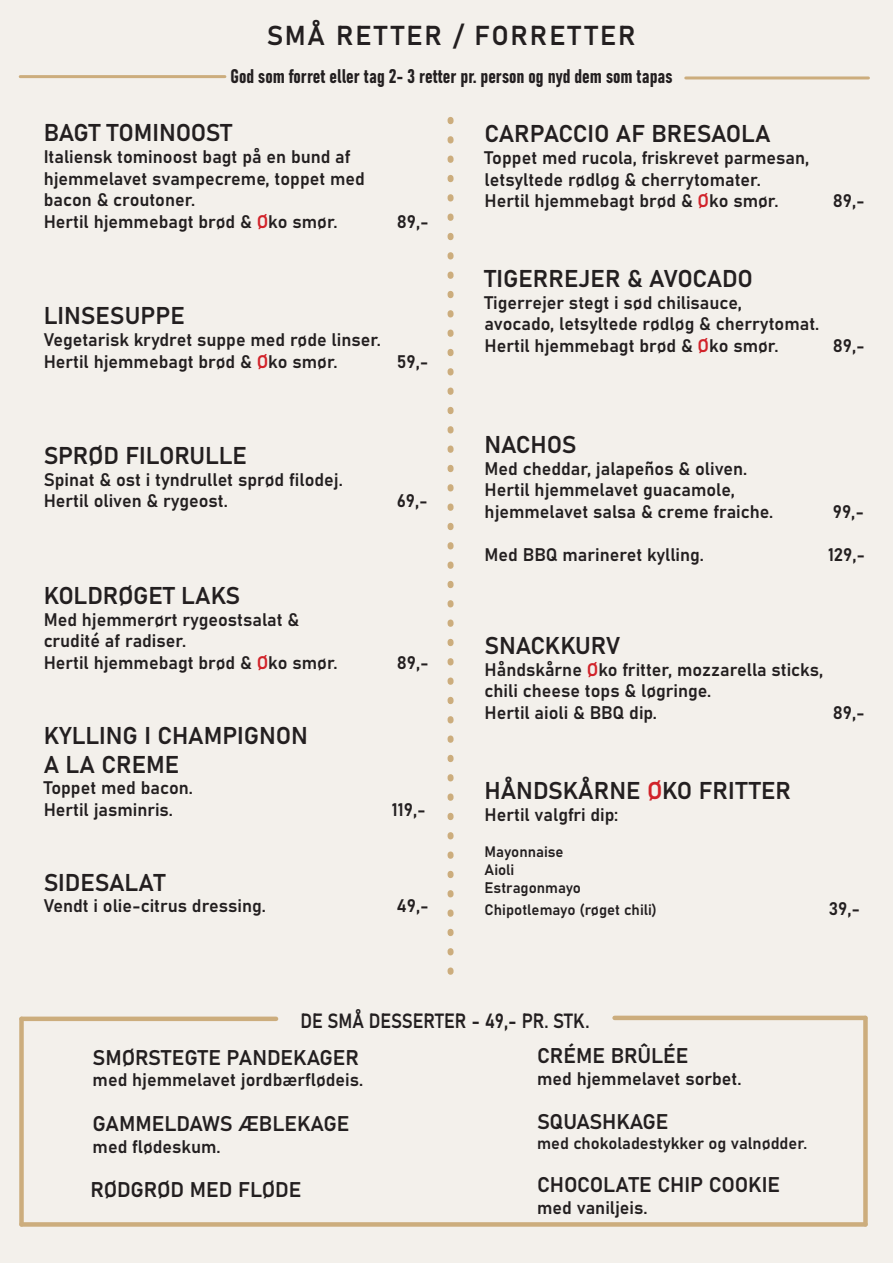
<style>
.page{position:relative;width:893px;height:1263px;background:#f3f0eb}
.page>*{position:absolute;margin:0;border:0;box-sizing:border-box;transform-origin:0 0}
.t1{font:27px "Bahnschrift";letter-spacing:.07em;color:#231f20}
.t2{font:24px "Bahnschrift";color:#231f20}
.t3{font:21px "Bahnschrift";letter-spacing:-.005em;color:#231f20}
.t4{font:20.4px "Bahnschrift";color:#231f20;scale:.88 1}
.t5{font:19.5px "Bahnschrift";color:#231f20}
.t6{font:18px "Bahnschrift";color:#231f20}
.t7{font:16.5px "Bahnschrift";color:#231f20}
.t8{font:15px "Bahnschrift";color:#231f20}
.s1{color:#d1232a}
</style>
<div class="page">
<hr style="left:20px;top:75px;width:205px;height:3px;background:#ccad7d">
<div style="left:19px;top:1019px;width:5px;height:205px;background:#ccad7d"></div>
<div style="left:863px;top:1018px;width:5px;height:206px;background:#ccad7d"></div>
<div style="left:22px;top:1016px;width:254px;height:5px;background:#ccad7d"></div>
<hr style="left:615px;top:1016px;width:250px;height:4px;background:#ccad7d">
<div style="left:22px;top:1222px;width:843px;height:5px;background:#ccad7d"></div>
<hr style="left:686px;top:76px;width:182px;height:3px;background:#ccad7d">
<svg style="left:448px;top:120px;width:6px;height:852px"></svg>
<p class="t1" style="left:267px;top:15px;width:371px">SMÅ RETTER / FORRETTER</p>
<p class="t5" style="left:231px;top:61px;width:443px">God som forret eller tag 2- 3 retter pr. person og nyd dem som tapas</p>
<p class="t2" style="left:44px;top:115px;width:190px">BAGT TOMINOOST</p>
<p class="t6" style="left:44px;top:143px;width:308px">Italiensk tominoost bagt på en bund af</p>
<p class="t6" style="left:44px;top:165px;width:323px">hjemmelavet svampecreme, toppet med</p>
<p class="t6" style="left:44px;top:186px;width:153px">bacon &amp; croutoner.</p>
<p class="t6" style="left:44px;top:208px;width:295px">Hertil hjemmebagt brød &amp; <span class="s1">Ø</span>ko smør.</p>
<p class="t6" style="left:397px;top:208px;width:34px">89,-</p>
<p class="t2" style="left:44px;top:298px;width:143px">LINSESUPPE</p>
<p class="t6" style="left:44px;top:326px;width:339px">Vegetarisk krydret suppe med røde linser.</p>
<p class="t6" style="left:44px;top:347px;width:295px">Hertil hjemmebagt brød &amp; <span class="s1">Ø</span>ko smør.</p>
<p class="t6" style="left:397px;top:347px;width:33px">59,-</p>
<p class="t2" style="left:44px;top:437px;width:205px">SPRØD FILORULLE</p>
<p class="t6" style="left:44px;top:466px;width:301px">Spinat &amp; ost i tyndrullet sprød filodej.</p>
<p class="t6" style="left:44px;top:487px;width:186px">Hertil oliven &amp; rygeost.</p>
<p class="t6" style="left:397px;top:487px;width:33px">69,-</p>
<p class="t2" style="left:44px;top:577px;width:198px">KOLDRØGET LAKS</p>
<p class="t6" style="left:44px;top:605px;width:257px">Med hjemmerørt rygeostsalat &amp;</p>
<p class="t6" style="left:44px;top:627px;width:144px">crudité af radiser.</p>
<p class="t6" style="left:44px;top:649px;width:295px">Hertil hjemmebagt brød &amp; <span class="s1">Ø</span>ko smør.</p>
<p class="t6" style="left:397px;top:649px;width:34px">89,-</p>
<p class="t2" style="left:44px;top:717px;width:266px">KYLLING I CHAMPIGNON</p>
<p class="t2" style="left:44px;top:746px;width:137px">A LA CREME</p>
<p class="t6" style="left:44px;top:774px;width:151px">Toppet med bacon.</p>
<p class="t6" style="left:44px;top:796px;width:131px">Hertil jasminris.</p>
<p class="t6" style="left:392px;top:796px;width:35px">119,-</p>
<p class="t2" style="left:44px;top:864px;width:123px">SIDESALAT</p>
<p class="t6" style="left:44px;top:892px;width:224px">Vendt i olie-citrus dressing.</p>
<p class="t6" style="left:397px;top:892px;width:34px">49,-</p>
<p class="t2" style="left:485px;top:116px;width:288px">CARPACCIO AF BRESAOLA</p>
<p class="t6" style="left:485px;top:144px;width:326px">Toppet med rucola, friskrevet parmesan,</p>
<p class="t6" style="left:485px;top:166px;width:278px">letsyltede rødløg &amp; cherrytomater.</p>
<p class="t6" style="left:485px;top:187px;width:295px">Hertil hjemmebagt brød &amp; <span class="s1">Ø</span>ko smør.</p>
<p class="t6" style="left:833px;top:187px;width:34px">89,-</p>
<p class="t2" style="left:485px;top:260px;width:270px">TIGERREJER &amp; AVOCADO</p>
<p class="t6" style="left:485px;top:289px;width:259px">Tigerrejer stegt i sød chilisauce,</p>
<p class="t6" style="left:485px;top:310px;width:336px">avocado, letsyltede rødløg &amp; cherrytomat.</p>
<p class="t6" style="left:485px;top:332px;width:295px">Hertil hjemmebagt brød &amp; <span class="s1">Ø</span>ko smør.</p>
<p class="t6" style="left:833px;top:332px;width:34px">89,-</p>
<p class="t2" style="left:485px;top:427px;width:93px">NACHOS</p>
<p class="t6" style="left:485px;top:455px;width:264px">Med cheddar, jalapeños &amp; oliven.</p>
<p class="t6" style="left:485px;top:476px;width:252px">Hertil hjemmelavet guacamole,</p>
<p class="t6" style="left:485px;top:498px;width:290px">hjemmelavet salsa &amp; creme fraiche.</p>
<p class="t6" style="left:833px;top:498px;width:33px">99,-</p>
<p class="t6" style="left:485px;top:541px;width:221px">Med BBQ marineret kylling.</p>
<p class="t6" style="left:828px;top:541px;width:39px">129,-</p>
<p class="t2" style="left:485px;top:627px;width:137px">SNACKKURV</p>
<p class="t6" style="left:485px;top:656px;width:340px">Håndskårne <span class="s1">Ø</span>ko fritter, mozzarella sticks,</p>
<p class="t6" style="left:485px;top:677px;width:228px">chili cheese tops &amp; løgringe.</p>
<p class="t6" style="left:485px;top:699px;width:174px">Hertil aioli &amp; BBQ dip.</p>
<p class="t6" style="left:833px;top:699px;width:34px">89,-</p>
<p class="t2" style="left:485px;top:773px;width:308px">HÅNDSKÅRNE <span class="s1">Ø</span>KO FRITTER</p>
<p class="t6" style="left:485px;top:801px;width:135px">Hertil valgfri dip:</p>
<p class="t8" style="left:485px;top:840px;width:81px">Mayonnaise</p>
<p class="t8" style="left:485px;top:858px;width:31px">Aioli</p>
<p class="t8" style="left:485px;top:876px;width:98px">Estragonmayo</p>
<p class="t8" style="left:485px;top:898px;width:174px">Chipotlemayo (røget chili)</p>
<p class="t6" style="left:829px;top:894px;width:33px">39,-</p>
<p class="t4" style="left:300px;top:1005px;width:330px">DE SMÅ DESSERTER - 49,- PR. STK.</p>
<p class="t3" style="left:93px;top:1041px;width:268px">SMØRSTEGTE PANDEKAGER</p>
<p class="t6" style="left:93px;top:1066px;width:272px">med hjemmelavet jordbærflødeis.</p>
<p class="t3" style="left:93px;top:1108px;width:258px">GAMMELDAWS ÆBLEKAGE</p>
<p class="t6" style="left:93px;top:1133px;width:130px">med flødeskum.</p>
<p class="t3" style="left:90px;top:1173px;width:212px">RØDGRØD MED FLØDE</p>
<p class="t3" style="left:537px;top:1040px;width:153px">CRÉME BRÛLÉE</p>
<p class="t6" style="left:537px;top:1065px;width:206px">med hjemmelavet sorbet.</p>
<p class="t3" style="left:537px;top:1106px;width:133px">SQUASHKAGE</p>
<p class="t7" style="left:537px;top:1130px;width:271px">med chokoladestykker og valnødder.</p>
<p class="t3" style="left:537px;top:1168px;width:244px">CHOCOLATE CHIP COOKIE</p>
<p class="t6" style="left:537px;top:1193px;width:112px">med vaniljeis.</p>
</div>
